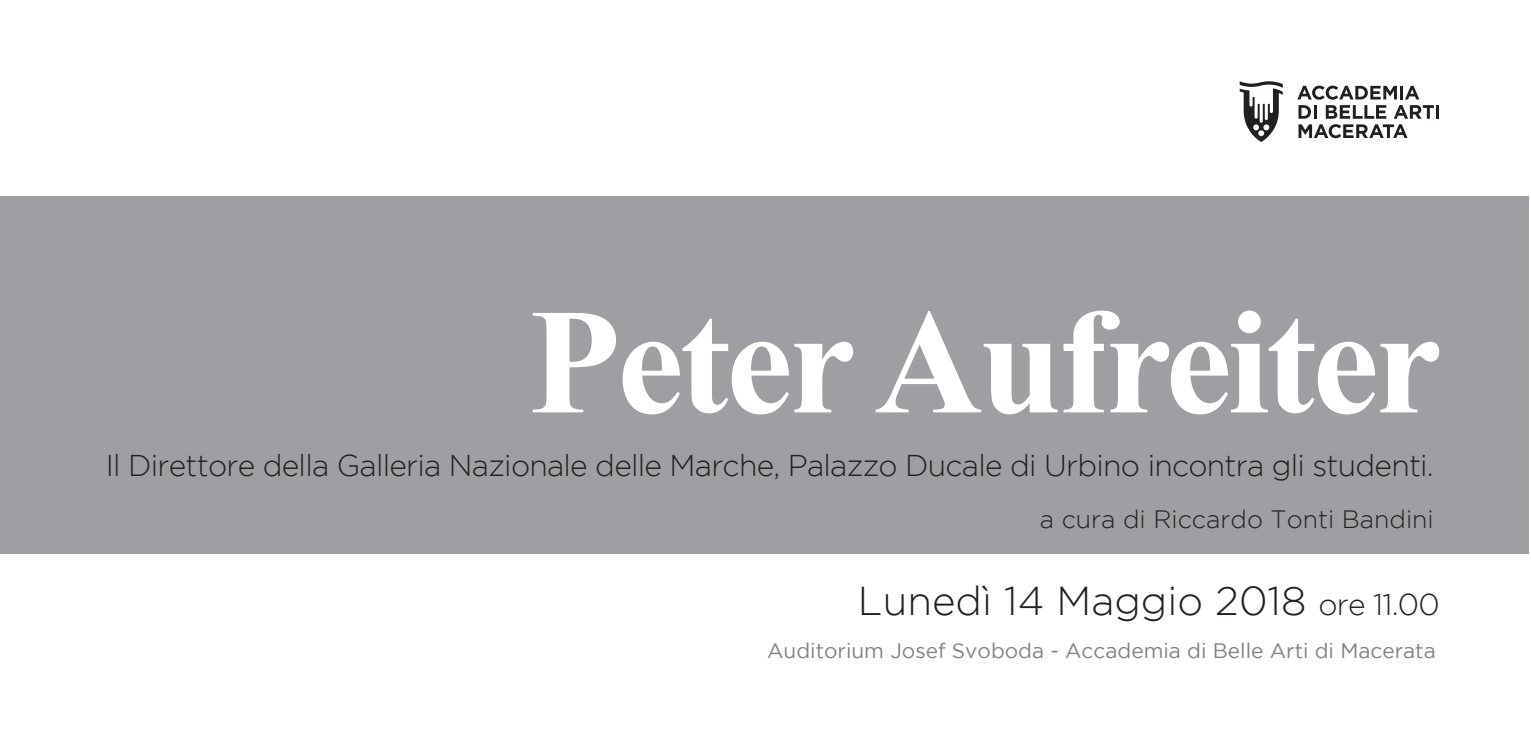
<style>
.page{position:relative;width:1531px;height:752px;background:#fff}
.page>*{position:absolute;margin:0;border:0;box-sizing:border-box;transform-origin:0 0}
.t1{font:700 150px "Times New Roman";letter-spacing:-.025em;color:#fff}
.t2{font:300 40.25px "Gotham";color:#231f20}
.t3{font:300 30px "Gotham";letter-spacing:-.025em;color:#231f20}
.t4{font:300 25px "Gotham";color:#231f20}
.t5{font:20.75px "Gotham";color:#808285}
.s1{font-size:30px}
</style>
<div class="page">
<div style="left:0;top:196px;width:1529px;height:357px;background:#9d9fa2"></div>
<svg style="left:1239px;top:81px;width:44px;height:61px"></svg>
<hr style="left:1436px;top:105px;width:3px;height:14px;background:#231f20">
<svg style="left:1297px;top:86px;width:137px;height:52px"></svg>
<h1 class="t1" style="left:529px;top:258px;width:914px">Peter Aufreiter</h1>
<p class="t3" style="left:106px;top:449px;width:1329px">Il Direttore della Galleria Nazionale delle Marche, Palazzo Ducale di Urbino incontra gli studenti.</p>
<p class="t4" style="left:1040px;top:505px;width:395px">a cura di Riccardo Tonti Bandini</p>
<h2 class="t2" style="left:858px;top:578px;width:583px">Lunedì 14 Maggio 2018 <span class="s1">ore 11.00</span></h2>
<p class="t5" style="left:767px;top:639px;width:670px">Auditorium Josef Svoboda - Accademia di Belle Arti di Macerata</p>
</div>
